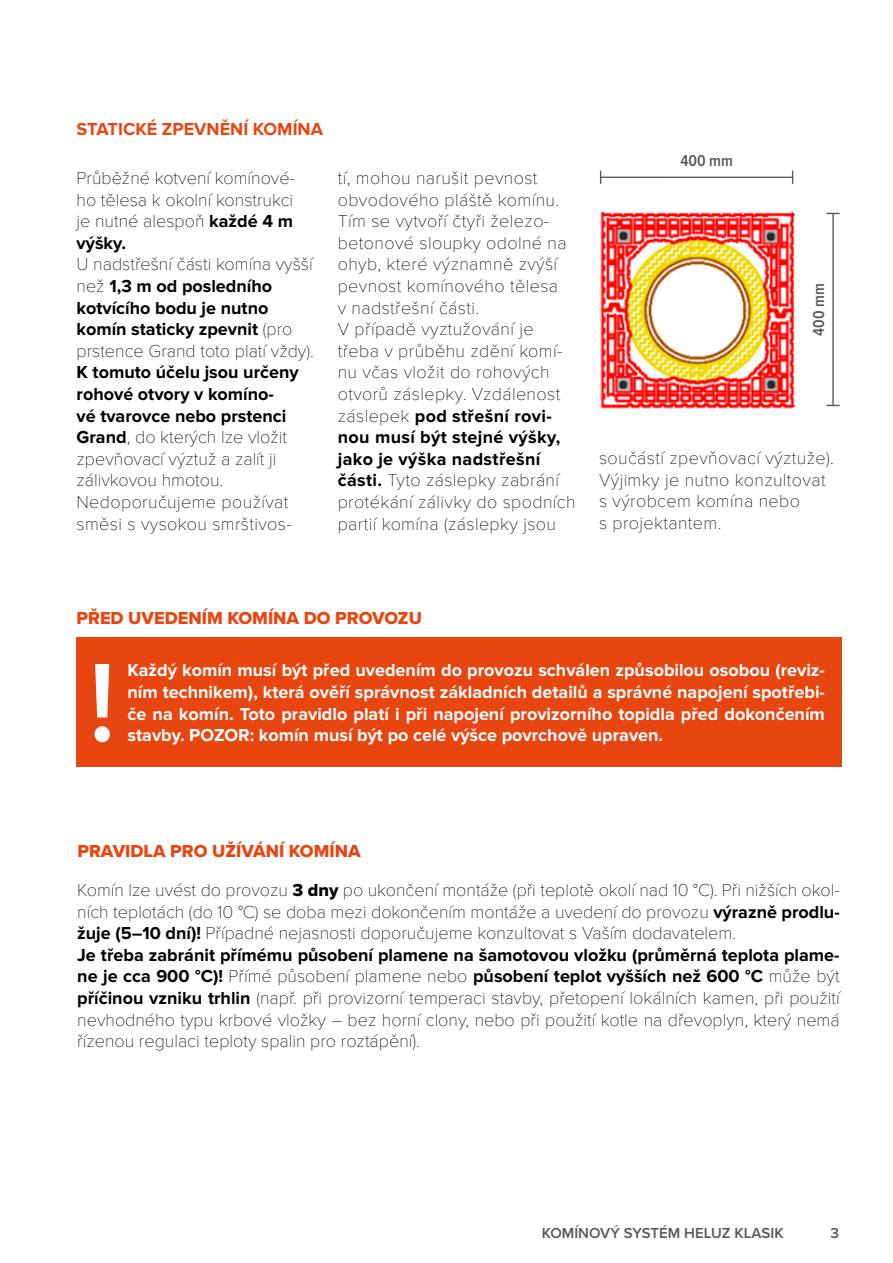
<style>
.page{position:relative;width:893px;height:1263px;background:#fff}
.page>*{position:absolute;margin:0;border:0;box-sizing:border-box;transform-origin:0 0}
.t1{font:600 115.5px "Proxima Nova";color:#fff;scale:.96 1}
.t2{font:100 18px/21.6px "Proxima Nova T";letter-spacing:.02em;color:#000;text-align:justify}
.t3{font:700 18px/21.6px "Proxima Nova";color:#000}
.t4{font:700 18px/21.6px "Proxima Nova";color:#fff;text-align:justify}
.t5{font:100 18px/21.6px "Proxima Nova T";color:#000}
.t6{font:700 18px/21.6px "Proxima Nova";letter-spacing:.02em;color:#000}
.t7{font:18px "Proxima Nova Extrabld";color:#e84610}
.t8{font:700 18px "Proxima Nova";color:#e84610}
.t9{font:600 16.35px "Proxima Nova Cond";color:#575756}
.t10{font:600 15px "Proxima Nova";color:#575756}
.s1{font-family:"Proxima Nova";font-weight:700}
.s2{font-family:"Proxima Nova T";font-weight:100}
.s3{font-family:"Proxima Nova Extrabld";font-weight:400}
</style>
<div class="page">
<img style="left:600px;top:211px;width:240px;height:198px">
<hr style="left:601px;top:177px;width:192px;height:1px;background:#575756">
<svg style="left:792px;top:171px;width:1px;height:13px"></svg>
<svg style="left:600px;top:171px;width:1px;height:13px"></svg>
<hr style="left:832px;top:213px;width:2px;height:193px;background:#575756">
<svg style="left:826px;top:405px;width:14px;height:1px"></svg>
<svg style="left:826px;top:213px;width:14px;height:1px"></svg>
<div style="left:77px;top:637px;width:765px;height:129px;background:#e84610"></div>
<p class="t8" style="left:77px;top:119px;width:248px">STATICKÉ ZPEVNĚNÍ KOMÍNA</p>
<p class="t2" style="left:77px;top:166px;width:220px">Průběžné kotvení komínové&shy;ho tělesa k okolní konstrukci je nutné alespoň <span class="s1">každé 4 m</span></p>
<p class="t3" style="left:77px;top:232px;width:51px">výšky.</p>
<p class="t5" style="left:77px;top:252px;width:238px">U nadstřešní části komína vyšší</p>
<p class="t3" style="left:77px;top:276px;width:217px"><span class="s2">než</span> 1,3 m od posledního kotvícího bodu je nutno komín staticky zpevnit <span class="s2">(pro</span></p>
<p class="t5" style="left:77px;top:339px;width:239px">prstence Grand toto platí vždy).</p>
<p class="t3" style="left:77px;top:362px;width:224px">K tomuto účelu jsou určeny rohové otvory v komíno-<br>vé tvarovce nebo prstenci</p>
<p class="t5" style="left:77px;top:425px;width:217px"><span class="s1">Grand</span>, do kterých lze vložit zpevňovací výztuž a zalít ji zálivkovou hmotou.<br>Nedoporučujeme používat směsi s vysokou smrštivos-</p>
<p class="t2" style="left:338px;top:166px;width:230px;text-align:left">tí, mohou narušit pevnost obvodového pláště komínu.<br>Tím se vytvoří čtyři železo&shy;betonové sloupky odolné na ohyb, které významně zvýší pevnost komínového tělesa v nadstřešní části.<br>V případě vyztužování je třeba v průběhu zdění komí&shy;nu včas vložit do rohových otvorů záslepky. Vzdálenost</p>
<p class="t6" style="left:338px;top:405px;width:224px"><span class="s2">záslepek</span> pod střešní rovi&shy;nou musí být stejné výšky, jako je výška nadstřešní</p>
<p class="t2" style="left:338px;top:468px;width:239px;text-align:left"><span class="s1">části.</span> Tyto záslepky zabrání protékání zálivky do spodních partií komína (záslepky jsou</p>
<p class="t9" style="left:680px;top:148px;width:54px">400 mm</p>
<p class="t9" style="left:807px;top:336px;width:54px;rotate:-90deg">400 mm</p>
<p class="t2" style="left:599px;top:446px;width:236px;text-align:left">součástí zpevňovací výztuže).<br>Výjimky je nutno konzultovat s výrobcem komína nebo<br>s projektantem.</p>
<p class="t7" style="left:77px;top:605px;width:347px">PŘED UVEDENÍM KOMÍNA DO PROVOZU</p>
<h1 class="t1" style="left:89px;top:616px;width:30px">!</h1>
<p class="t4" style="left:128px;top:660px;width:699px">Každý komín musí být před uvedením do provozu schválen způsobilou osobou (reviz&shy;ním technikem), která ověří správnost základních detailů a správné napojení spotřebi&shy;če na komín. Toto pravidlo platí i při napojení provizorního topidla před dokončením</p>
<p class="t4" style="left:128px;top:725px;width:537px">stavby. POZOR: komín musí být po celé výšce povrchově upraven.</p>
<p class="t7" style="left:77px;top:838px;width:285px">PRAVIDLA PRO UŽÍVÁNÍ KOMÍNA</p>
<p class="t2" style="left:77px;top:878px;width:764px">Komín lze uvést do provozu <span class="s3">3 dny</span> po ukončení montáže (při teplotě okolí nad 10 °C). Při nižších okol&shy;ních teplotách (do 10 °C) se doba mezi dokončením montáže a uvedení do provozu <span class="s1">výrazně prodlu&shy;žuje (5–10 dní)!</span> Případné nejasnosti doporučujeme konzultovat s Vaším dodavatelem.</p>
<p class="t3" style="left:77px;top:944px;width:764px">Je třeba zabránit přímému působení plamene na šamotovou vložku (průměrná teplota plame&shy;ne je cca 900 °C)! <span class="s2">Přímé působení plamene nebo</span> působení teplot vyšších než 600 °C <span class="s2">může být</span></p>
<p class="t2" style="left:77px;top:986px;width:764px"><span class="s1">příčinou vzniku trhlin</span> (např. při provizorní temperaci stavby, přetopení lokálních kamen, při použití nevhodného typu krbové vložky – bez horní clony, nebo při použití kotle na dřevoplyn, který nemá řízenou regulaci teploty spalin pro roztápění).</p>
<p class="t10" style="left:542px;top:1222px;width:244px">KOMÍNOVÝ SYSTÉM HELUZ KLASIK</p>
<p class="t10" style="left:830px;top:1222px;width:10px">3</p>
</div>
